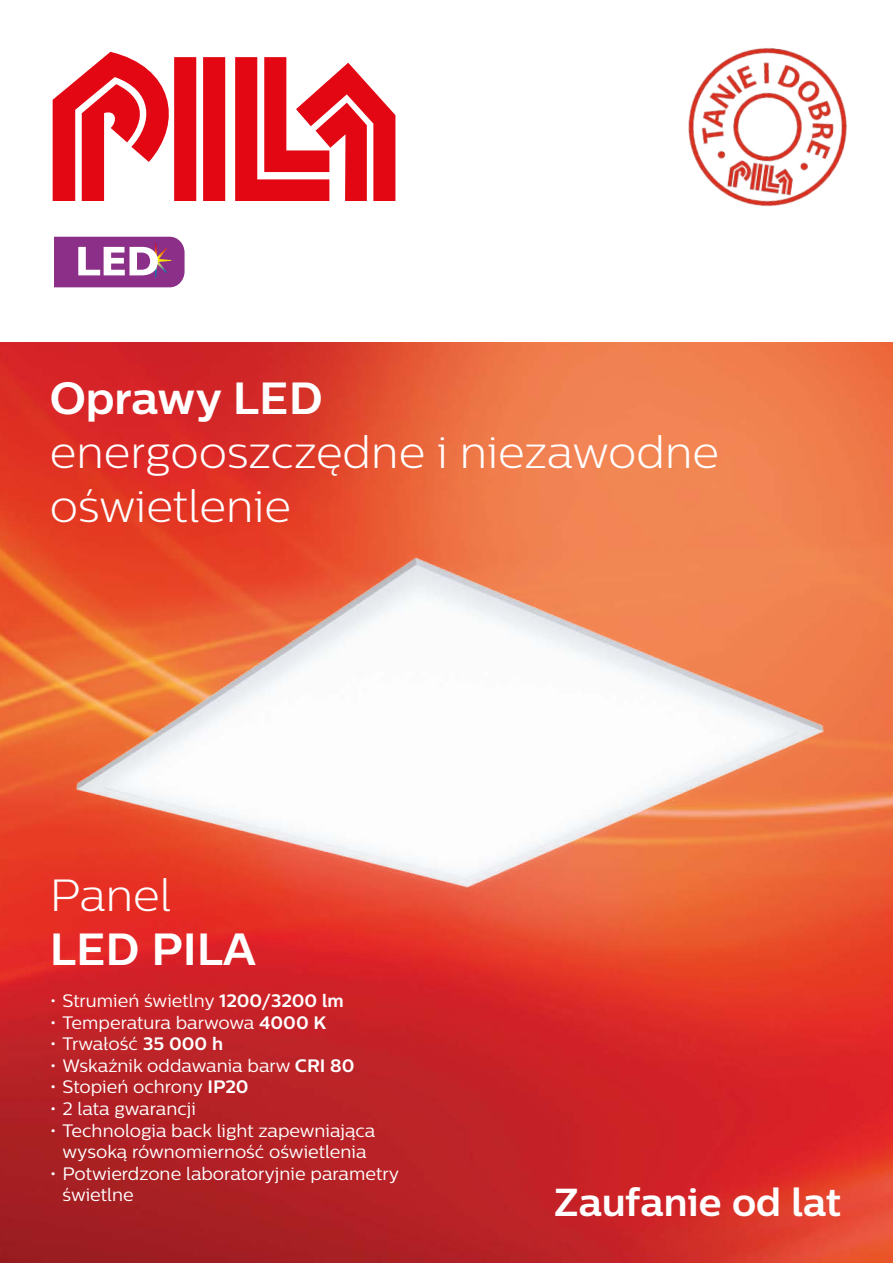
<style>
.page{position:relative;width:893px;height:1263px;background:#fff}
.page>*{position:absolute;margin:0;border:0;box-sizing:border-box;transform-origin:0 0}
.t1{font:300 45px/54px "Centrale Sans";color:#fff}
.t2{font:700 45px "Centrale Sans";color:#fff}
.t3{font:700 39px "Centrale Sans";color:#fff}
.t4{font:18px/21.6px "Centrale Sans";color:#fff;text-align:center}
.s1{font-weight:700}
</style>
<div class="page">
<img style="left:0;top:342px;width:893px;height:921px">
<svg style="left:53px;top:52px;width:342px;height:149px;fill:#e30613"></svg>
<img style="left:46px;top:463px;width:819px;height:546px">
<svg style="left:54px;top:237px;width:131px;height:50px"></svg>
<img style="left:688px;top:48px;width:159px;height:159px">
<h1 class="t2" style="left:50px;top:371px;width:275px">Oprawy LED</h1>
<h1 class="t1" style="left:50px;top:424px;width:671px">energooszczędne i niezawodne oświetlenie</h1>
<h1 class="t1" style="left:50px;top:868px;width:124px">Panel</h1>
<h1 class="t2" style="left:50px;top:922px;width:208px">LED PILA</h1>
<p class="t4" style="left:50px;top:990px;width:296px">• Strumień świetlny <span class="s1">1200/3200 lm</span></p>
<p class="t4" style="left:50px;top:1011px;width:278px">• Temperatura barwowa <span class="s1">4000 K</span></p>
<p class="t4" style="left:50px;top:1033px;width:175px">• Trwałość <span class="s1">35 000 h</span></p>
<p class="t4" style="left:50px;top:1054px;width:306px">• Wskaźnik oddawania barw <span class="s1">CRI 80</span></p>
<p class="t4" style="left:50px;top:1076px;width:200px">• Stopień ochrony <span class="s1">IP20</span></p>
<p class="t4" style="left:50px;top:1098px;width:148px">• 2 lata gwarancji</p>
<p class="t4" style="left:50px;top:1119px;width:327px">• Technologia back light zapewniająca wysoką równomierność oświetlenia</p>
<p class="t4" style="left:62px;top:1162px;width:338px;text-align:left;text-indent:-13px">• Potwierdzone laboratoryjnie parametry świetlne</p>
<h2 class="t3" style="left:554px;top:1179px;width:289px">Zaufanie od lat</h2>
</div>
